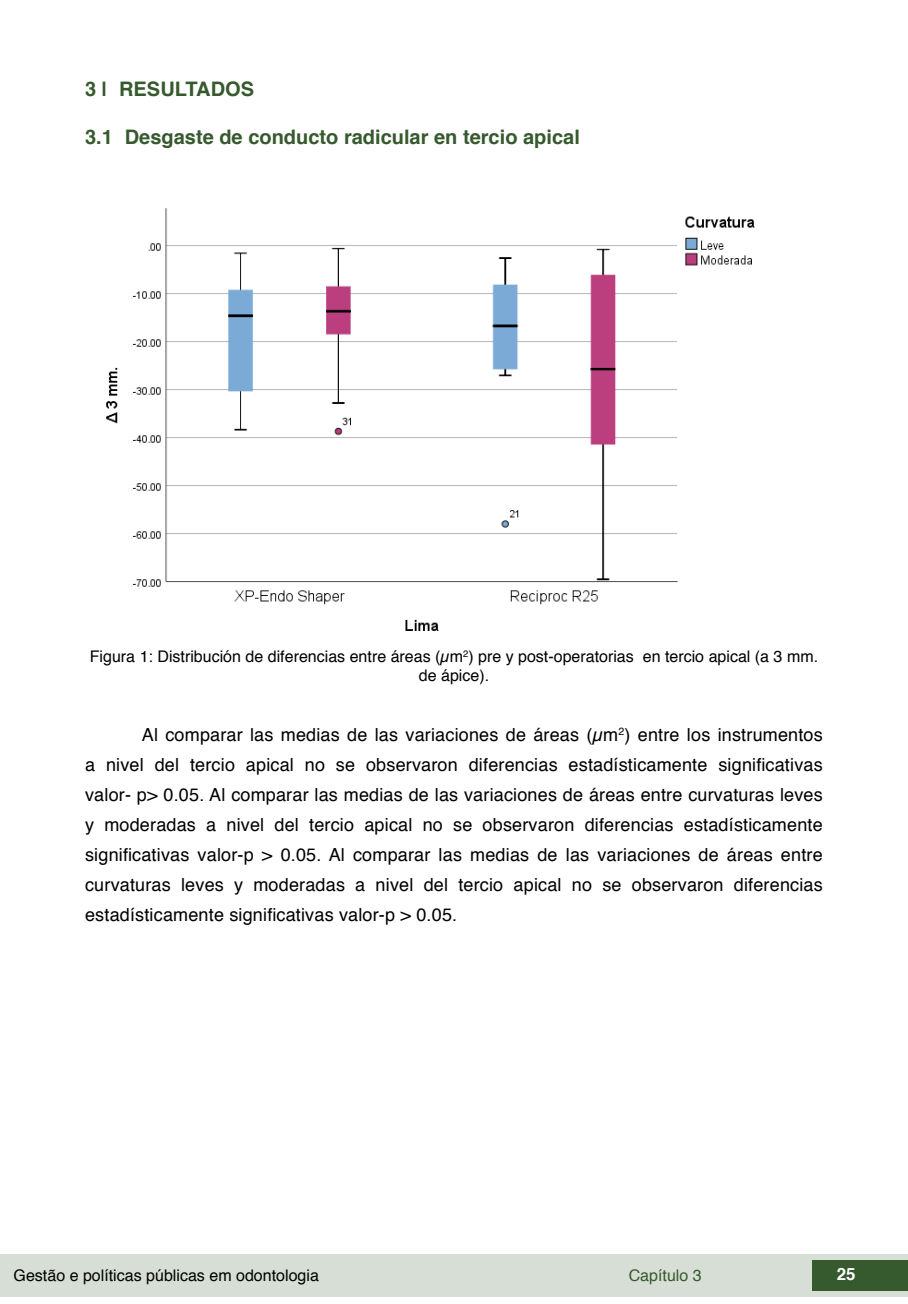
<style>
.page{position:relative;width:908px;height:1304px;background:#fff}
.page>*{position:absolute;margin:0;border:0;box-sizing:border-box;transform-origin:0 0}
.t1{font:700 20px "Helvetica";color:#36592e}
.txt{font:18px/30px "Helvetica";letter-spacing:.01em;color:#000;text-align:justify}
.t2{font:700 16.8px "Helvetica";color:#fff}
.imagens_graf_tab{font:16px/19.2px "Helvetica";color:#000;text-align:center}
.t3{font:16px "Helvetica";color:#36592e}
</style>
<div class="page">
<div style="left:0;top:1254px;width:906px;height:43px;background:#d7ded5"></div>
<div style="left:812px;top:1261px;width:95px;height:30px;background:#36592e"></div>
<img style="left:106px;top:208px;width:649px;height:423px">
<p class="t1" style="left:85px;top:73px;width:170px">3 | RESULTADOS</p>
<p class="t1" style="left:85px;top:121px;width:496px">3.1 Desgaste de conducto radicular en tercio apical</p>
<p class="imagens_graf_tab" style="left:90px;top:647px;width:729px">Figura 1: Distribución de diferencias entre áreas (µm<sup>2</sup>) pre y post-operatorias en tercio apical (a 3 mm. de ápice).</p>
<p class="txt" style="left:85px;top:721px;width:738px;text-indent:57px">Al comparar las medias de las variaciones de áreas (µm<sup>2</sup>) entre los instrumentos a nivel del tercio apical no se observaron diferencias estadísticamente significativas valor- p&gt; 0.05. Al comparar las medias de las variaciones de áreas entre curvaturas leves y moderadas a nivel del tercio apical no se observaron diferencias estadísticamente significativas valor-p &gt; 0.05. Al comparar las medias de las variaciones de áreas entre curvaturas leves y moderadas a nivel del tercio apical no se observaron diferencias estadísticamente significativas valor-p &gt; 0.05.</p>
<p class="imagens_graf_tab" style="left:14px;top:1266px;width:307px">Gestão e políticas públicas em odontologia</p>
<p class="t3" style="left:628px;top:1263px;width:74px">Capítulo 3</p>
<p class="t2" style="left:836px;top:1261px;width:20px">25</p>
</div>
